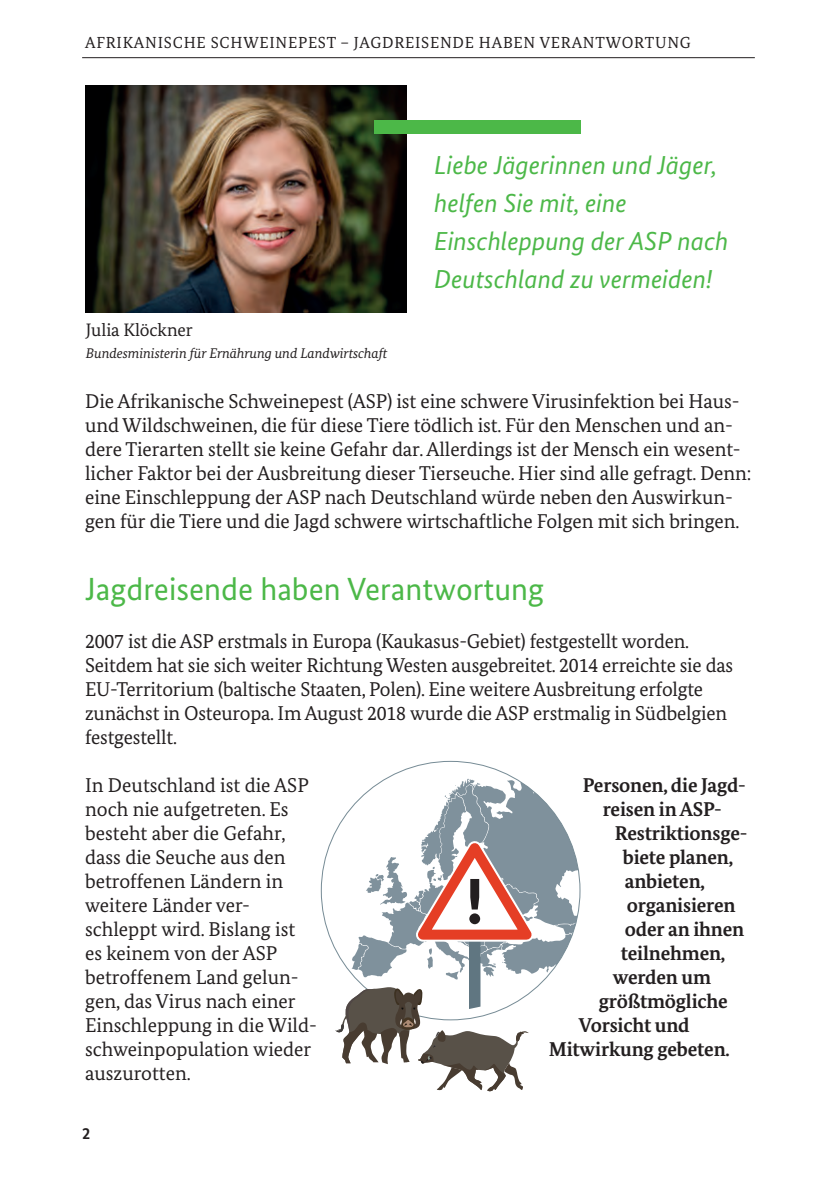
<style>
.page{position:relative;width:840px;height:1191px;background:#fff}
.page>*{position:absolute;margin:0;border:0;box-sizing:border-box;transform-origin:0 0}
.t1{font:32px "Bundes Sans";color:#4cb848}
.t2{font:italic 26px/38px "Bundes Sans";color:#4cb848}
.t3{font:20px/24px "Bundes Serif";letter-spacing:-.005em;color:#231f20}
.t4{font:700 20px "Bundes Serif";letter-spacing:-.01em;color:#231f20}
.t5{font:18px "Bundes Serif";letter-spacing:-.005em;color:#231f20}
.t6{font:700 16.4px "Bundes Sans";color:#231f20}
.t7{font:16px "Bundes Serif";letter-spacing:.05em;color:#231f20}
.t8{font:italic 14px "Bundes Serif";letter-spacing:-.005em;color:#231f20}
</style>
<div class="page">
<hr style="left:82px;top:57px;width:672px;height:1px;background:#231f20">
<img style="left:85px;top:85px;width:321px;height:227px">
<div style="left:373px;top:120px;width:207px;height:13px;background:#4cb848"></div>
<svg style="left:335px;top:761px;width:245px;height:330px"></svg>
<p class="t7" style="left:85px;top:33px;width:607px">AFRIKANISCHE SCHWEINEPEST – JAGDREISENDE HABEN VERANTWORTUNG</p>
<p class="t5" style="left:86px;top:319px;width:108px">Julia Klöckner</p>
<p class="t8" style="left:86px;top:345px;width:303px">Bundesministerin für Ernährung und Landwirtschaft</p>
<h1 class="t2" style="left:434px;top:146px;width:295px">Liebe Jägerinnen und Jäger, helfen Sie mit, eine<br>Einschleppung der ASP nach<br>Deutschland zu vermeiden!</h1>
<p class="t3" style="left:85px;top:389px;width:667px">Die Afrikanische Schweinepest (ASP) ist eine schwere Virusinfektion bei Haus&shy;und Wildschweinen, die für diese Tiere tödlich ist. Für den Menschen und an&shy;dere Tierarten stellt sie keine Gefahr dar. Allerdings ist der Mensch ein wesent&shy;licher Faktor bei der Ausbreitung dieser Tierseuche. Hier sind alle gefragt. Denn: eine Einschleppung der ASP nach Deutschland würde neben den Auswirkun&shy;gen für die Tiere und die Jagd schwere wirtschaftliche Folgen mit sich bringen.</p>
<h1 class="t1" style="left:85px;top:570px;width:460px">Jagdreisende haben Verantwortung</h1>
<p class="t3" style="left:85px;top:629px;width:649px">2007 ist die ASP erstmals in Europa (Kaukasus-Gebiet) festgestellt worden.<br>Seitdem hat sie sich weiter Richtung Westen ausgebreitet. 2014 erreichte sie das EU-Territorium (baltische Staaten, Polen). Eine weitere Ausbreitung erfolgte zunächst in Osteuropa. Im August 2018 wurde die ASP erstmalig in Südbelgien festgestellt.</p>
<p class="t3" style="left:85px;top:773px;width:233px">In Deutschland ist die ASP noch nie aufgetreten. Es besteht aber die Gefahr, dass die Seuche aus den betroffenen Ländern in weitere Länder ver&shy;schleppt wird. Bislang ist es keinem von der ASP betroffenem Land gelun&shy;gen, das Virus nach einer<br>Einschleppung in die Wild&shy;schweinpopulation wieder auszurotten.</p>
<p class="t6" style="left:82px;top:1123px;width:10px">2</p>
<p class="t4" style="left:582px;top:773px;width:164px">Personen, die Jagd-</p>
<p class="t4" style="left:602px;top:797px;width:120px">reisen in ASP-</p>
<p class="t4" style="left:614px;top:821px;width:134px">Restriktionsge-</p>
<p class="t4" style="left:622px;top:845px;width:112px">biete planen,</p>
<p class="t4" style="left:624px;top:869px;width:82px">anbieten,</p>
<p class="t4" style="left:626px;top:893px;width:110px">organisieren</p>
<p class="t4" style="left:624px;top:917px;width:121px">oder an ihnen</p>
<p class="t4" style="left:620px;top:941px;width:106px">teilnehmen,</p>
<p class="t4" style="left:612px;top:965px;width:100px">werden um</p>
<p class="t4" style="left:598px;top:989px;width:130px">größtmögliche</p>
<p class="t4" style="left:578px;top:1013px;width:112px">Vorsicht und</p>
<p class="t4" style="left:548px;top:1037px;width:182px">Mitwirkung gebeten.</p>
</div>
